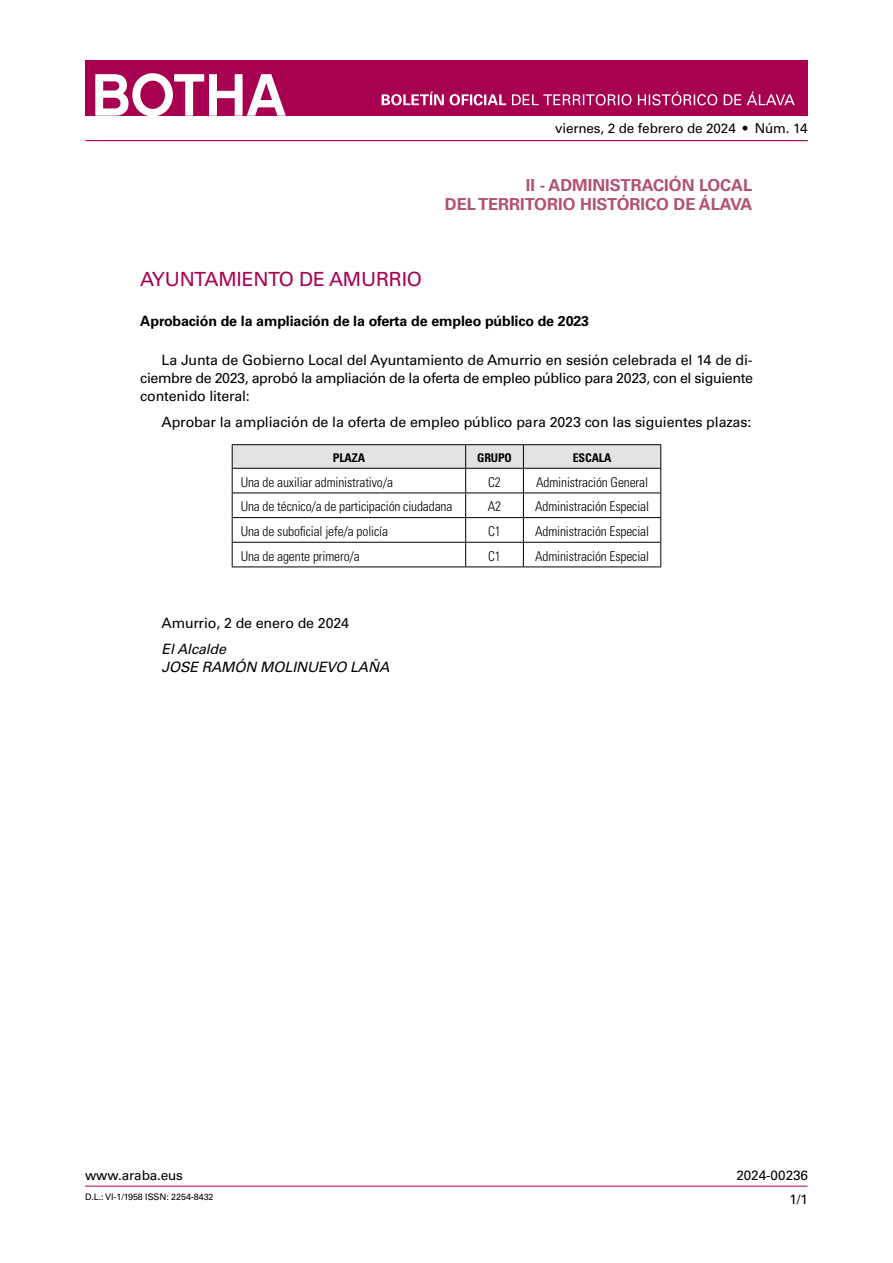
<style>
.page{position:relative;width:893px;height:1263px;background:#fff}
.page>*{position:absolute;margin:0;border:0;box-sizing:border-box;transform-origin:0 0}
.t1{font:19.5px "Univers LT Std";letter-spacing:-.01em;color:#a80050}
.t2{font:700 16.5px/19.8px "Univers LT Std";color:#b25170;text-align:right}
.t3{font:14.25px/18px "Univers LT Std";letter-spacing:-.01em;color:#000;text-align:justify}
.t4{font:700 14.25px "Univers LT Std";letter-spacing:-.01em;color:#000}
.t5{font:italic 14.25px/18px "Univers LT Std";letter-spacing:-.01em;color:#000}
.t6{font:300 condensed 13.5px "Univers LT Std";letter-spacing:-.01em;color:#000}
.t7{font:13.5px "Univers LT Std";letter-spacing:-.01em;color:#000}
.t8{font:700 condensed 12px "Univers LT Std";letter-spacing:-.01em;color:#000}
.t9{font:9px "Univers LT Std";letter-spacing:-.01em;color:#000}
</style>
<div class="page">
<hr style="left:85px;top:1186px;width:722px;height:1px;background:#a80050">
<div style="left:85px;top:60px;width:723px;height:55px;background:#a80050"></div>
<svg style="left:95px;top:73px;width:191px;height:43px"></svg>
<hr style="left:85px;top:140px;width:723px;height:1px;background:#a80050">
<svg style="left:382px;top:92px;width:413px;height:13px"></svg>
<hr style="left:232px;top:444px;width:234px;height:1px;background:#000">
<hr style="left:466px;top:444px;width:57px;height:1px;background:#000">
<hr style="left:523px;top:444px;width:138px;height:1px;background:#000">
<svg style="left:232px;top:445px;width:429px;height:121px"></svg>
<hr style="left:232px;top:566px;width:234px;height:1px;background:#000">
<hr style="left:466px;top:566px;width:57px;height:1px;background:#000">
<hr style="left:523px;top:566px;width:138px;height:1px;background:#000">
<p class="t7" style="left:555px;top:121px;width:254px">viernes, 2 de febrero de 2024 • Núm. 14</p>
<p class="t2" style="left:445px;top:175px;width:309px">II - ADMINISTRACIÓN LOCAL<br>DEL TERRITORIO HISTÓRICO DE ÁLAVA</p>
<h1 class="t1" style="left:140px;top:268px;width:283px">AYUNTAMIENTO DE AMURRIO</h1>
<p class="t4" style="left:140px;top:312px;width:450px">Aprobación de la ampliación de la oferta de empleo público de 2023</p>
<p class="t3" style="left:140px;top:351px;width:614px;text-indent:21px">La Junta de Gobierno Local del Ayuntamiento de Amurrio en sesión celebrada el 14 de di&shy;ciembre de 2023, aprobó la ampliación de la oferta de empleo público para 2023, con el siguiente contenido literal:</p>
<p class="t3" style="left:162px;top:413px;width:591px">Aprobar la ampliación de la oferta de empleo público para 2023 con las siguientes plazas:</p>
<p class="t8" style="left:333px;top:450px;width:34px">PLAZA</p>
<p class="t8" style="left:477px;top:450px;width:36px">GRUPO</p>
<p class="t8" style="left:573px;top:450px;width:40px">ESCALA</p>
<p class="t6" style="left:241px;top:474px;width:154px">Una de auxiliar administrativo/a</p>
<p class="t6" style="left:488px;top:474px;width:14px">C2</p>
<p class="t6" style="left:536px;top:474px;width:113px">Administración General</p>
<p class="t6" style="left:241px;top:498px;width:213px">Una de técnico/a de participación ciudadana</p>
<p class="t6" style="left:488px;top:498px;width:15px">A2</p>
<p class="t6" style="left:535px;top:498px;width:115px">Administración Especial</p>
<p class="t6" style="left:241px;top:523px;width:149px">Una de suboficial jefe/a policía</p>
<p class="t6" style="left:488px;top:523px;width:14px">C1</p>
<p class="t6" style="left:535px;top:523px;width:115px">Administración Especial</p>
<p class="t6" style="left:241px;top:548px;width:121px">Una de agente primero/a</p>
<p class="t6" style="left:488px;top:548px;width:14px">C1</p>
<p class="t6" style="left:535px;top:548px;width:115px">Administración Especial</p>
<p class="t3" style="left:162px;top:614px;width:189px">Amurrio, 2 de enero de 2024</p>
<p class="t5" style="left:162px;top:640px;width:229px">El Alcalde<br>JOSE RAMÓN MOLINUEVO LAÑA</p>
<p class="t7" style="left:85px;top:1167px;width:99px">www.araba.eus</p>
<p class="t9" style="left:85px;top:1192px;width:130px">D.L.: VI-1/1958 ISSN: 2254-8432</p>
<p class="t7" style="left:736px;top:1167px;width:73px">2024-00236</p>
<p class="t7" style="left:789px;top:1191px;width:20px">1/1</p>
</div>
